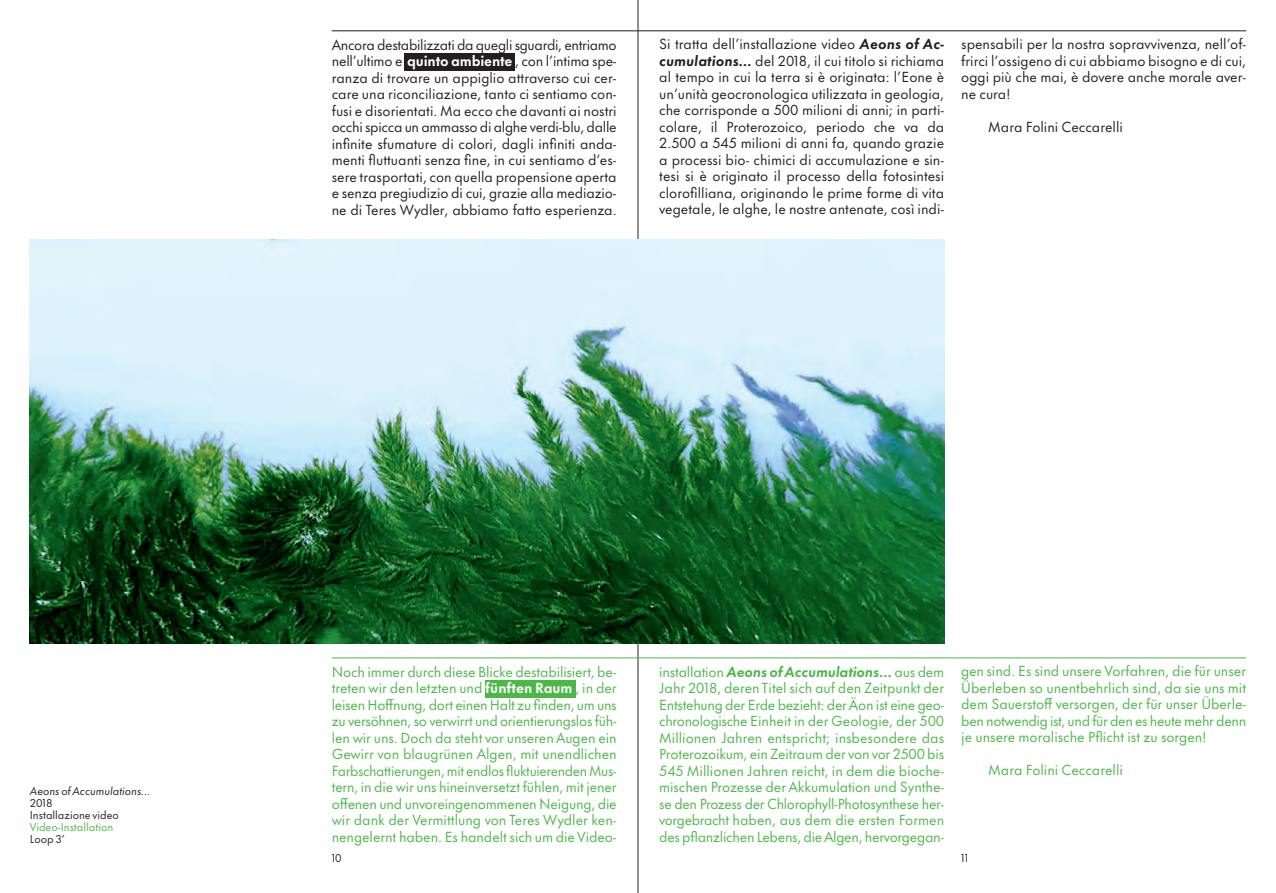
<style>
.page{position:relative;width:1276px;height:893px;background:#fff}
.page>*{position:absolute;margin:0;border:0;box-sizing:border-box;transform-origin:0 0}
.t1{font:13.5px/16.5px "Futura Now Text";letter-spacing:-.005em;color:#4cb848;text-align:justify}
.t2{font:13.5px/16.5px "Futura Now Text";color:#231f20;text-align:justify}
.t3{font:10.5px/12px "Futura Now Text";color:#231f20}
.t4{font:italic 10.5px "Futura Now Text";color:#231f20}
.t5{font:10.5px "Futura Now Text";color:#4cb848}
.s1{font-weight:700;color:#fff}
.s2{font-weight:700;font-style:italic}
</style>
<div class="page">
<hr style="left:638px;top:0;width:1px;height:893px;background:#231f20">
<div style="left:404px;top:53px;width:110px;height:17px;background:#231f20"></div>
<div style="left:485px;top:680px;width:90px;height:17px;background:#4cb848"></div>
<hr style="left:332px;top:31px;width:914px;height:1px;background:#231f20">
<img style="left:30px;top:239px;width:914px;height:405px">
<hr style="left:332px;top:658px;width:914px;height:1px;background:#4cb848">
<p class="t4" style="left:30px;top:783px;width:122px">Aeons of Accumulations…</p>
<p class="t3" style="left:30px;top:797px;width:91px">2018<br>Installazione video</p>
<p class="t5" style="left:30px;top:819px;width:85px">Video-Installation</p>
<p class="t3" style="left:30px;top:833px;width:37px">Loop 3’</p>
<p class="t2" style="left:332px;top:35px;width:286px">Ancora destabilizzati da quegli sguardi, entriamo nell’ultimo e <span class="s1">quinto ambiente</span> , con l’intima spe&shy;ranza di trovare un appiglio attraverso cui cer&shy;care una riconciliazione, tanto ci sentiamo con&shy;fusi e disorientati. Ma ecco che davanti ai nostri occhi spicca un ammasso di alghe verdi-blu, dalle infinite sfumature di colori, dagli infiniti anda&shy;menti fluttuanti senza fine, in cui sentiamo d’es&shy;sere trasportati, con quella propensione aperta e senza pregiudizio di cui, grazie alla mediazio&shy;ne di Teres Wydler, abbiamo fatto esperienza.</p>
<p class="t2" style="left:659px;top:35px;width:286px">Si tratta dell’installazione video <span class="s2">Aeons of Ac&shy;cumulations…</span> del 2018, il cui titolo si richiama al tempo in cui la terra si è originata: l’Eone è un’unità geocronologica utilizzata in geologia, che corrisponde a 500 milioni di anni; in parti&shy;colare, il Proterozoico, periodo che va da 2.500 a 545 milioni di anni fa, quando grazie a processi bio- chimici di accumulazione e sin&shy;tesi si è originato il processo della fotosintesi clorofilliana, originando le prime forme di vita vegetale, le alghe, le nostre antenate, così indi-</p>
<p class="t2" style="left:961px;top:35px;width:286px">spensabili per la nostra sopravvivenza, nell’of&shy;frirci l’ossigeno di cui abbiamo bisogno e di cui, oggi più che mai, è dovere anche morale aver&shy;ne cura!</p>
<p class="t2" style="left:988px;top:118px;width:136px">Mara Folini Ceccarelli</p>
<p class="t1" style="left:332px;top:662px;width:286px">Noch immer durch diese Blicke destabilisiert, be&shy;treten wir den letzten und <span class="s1">fünften Raum</span> , in der leisen Hoffnung, dort einen Halt zu finden, um uns zu versöhnen, so verwirrt und orientierungslos füh&shy;len wir uns. Doch da steht vor unseren Augen ein Gewirr von blaugrünen Algen, mit unendlichen Farbschattierungen, mit endlos fluktuierenden Mus&shy;tern, in die wir uns hineinversetzt fühlen, mit jener offenen und unvoreingenommenen Neigung, die wir dank der Vermittlung von Teres Wydler ken&shy;nengelernt haben. Es handelt sich um die Video-</p>
<p class="t1" style="left:659px;top:662px;width:286px">installation <span class="s2">Aeons of Accumulations…</span> aus dem Jahr 2018, deren Titel sich auf den Zeitpunkt der Entstehung der Erde bezieht: der Äon ist eine geo&shy;chronologische Einheit in der Geologie, der 500<br>Millionen Jahren entspricht; insbesondere das Proterozoikum, ein Zeitraum der von vor 2500 bis 545 Millionen Jahren reicht, in dem die bioche&shy;mischen Prozesse der Akkumulation und Synthe&shy;se den Prozess der Chlorophyll-Photosynthese her&shy;vorgebracht haben, aus dem die ersten Formen des pflanzlichen Lebens, die Algen, hervorgegan-</p>
<p class="t1" style="left:961px;top:662px;width:286px">gen sind. Es sind unsere Vorfahren, die für unser Überleben so unentbehrlich sind, da sie uns mit dem Sauerstoff versorgen, der für unser Überle&shy;ben notwendig ist, und für den es heute mehr denn je unsere moralische Pflicht ist zu sorgen!</p>
<p class="t1" style="left:988px;top:761px;width:136px">Mara Folini Ceccarelli</p>
<p class="t3" style="left:332px;top:851px;width:11px">10</p>
<p class="t3" style="left:961px;top:852px;width:9px">11</p>
</div>
